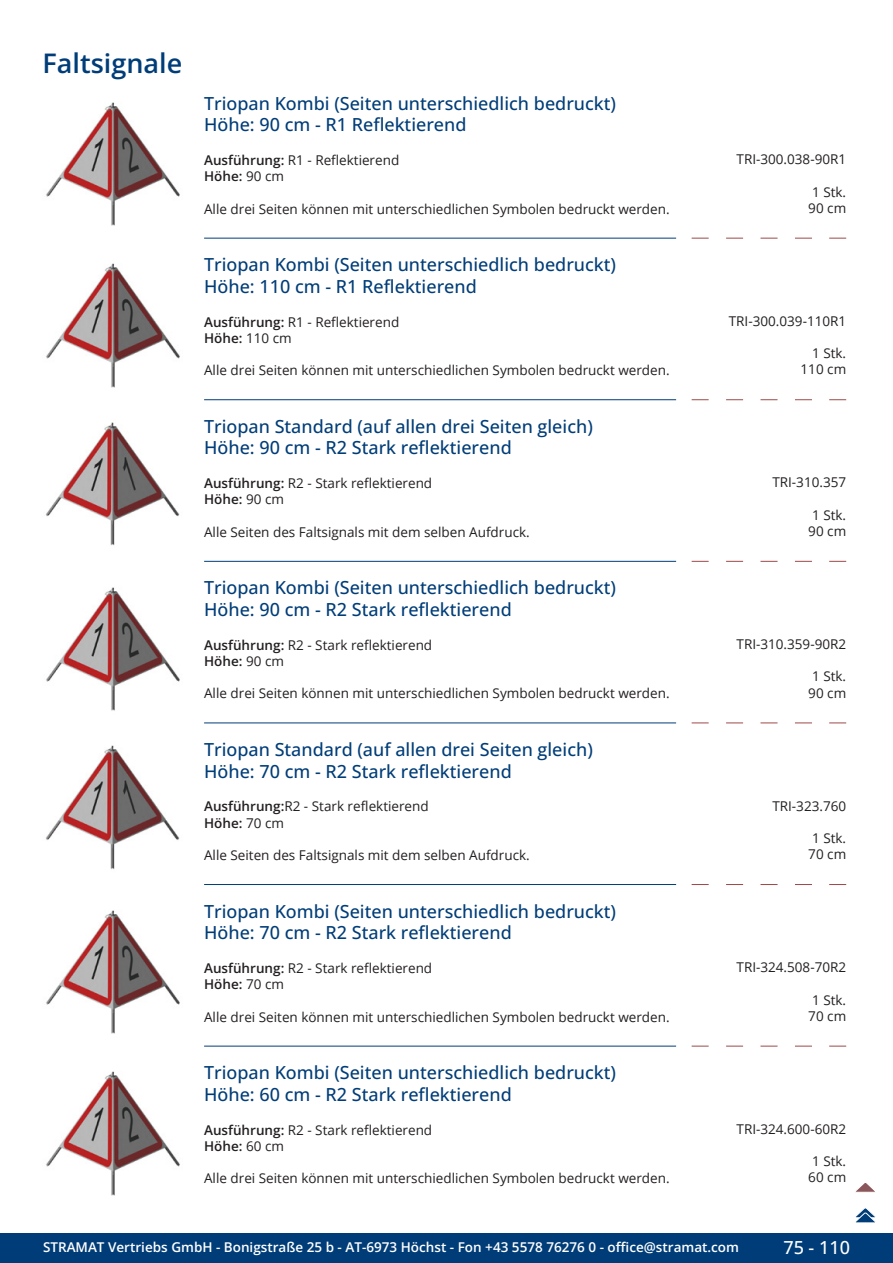
<style>
.page{position:relative;width:893px;height:1263px;background:#fff}
.page>*{position:absolute;margin:0;border:0;box-sizing:border-box;transform-origin:0 0}
.GruppeName{font:600 27px "Open Sans";color:#003d78}
.ArtikelName{font:500 18px/21.6px "Open Sans";color:#003d78}
.t1{font:500 18px "Open Sans";color:#fff}
.Beschreibung{font:13.5px/16.2px "Open Sans";color:#231f20}
.ArtikelNummer{font:13.5px "Open Sans";color:#231f20}
.t2{font:600 13.5px "Open Sans";color:#fff}
.s1{font-weight:600}
</style>
<div class="page">
<div style="left:0;top:1233px;width:893px;height:30px;background:#003d78"></div>
<img style="left:46px;top:102px;width:134px;height:124px">
<img style="left:46px;top:263px;width:134px;height:125px">
<svg style="left:692px;top:238px;width:17px;height:1px"></svg>
<svg style="left:726px;top:238px;width:17px;height:1px"></svg>
<svg style="left:760px;top:238px;width:17px;height:1px"></svg>
<svg style="left:795px;top:238px;width:17px;height:1px"></svg>
<svg style="left:829px;top:238px;width:17px;height:1px"></svg>
<hr style="left:204px;top:238px;width:472px;height:1px;background:#003d78">
<img style="left:46px;top:422px;width:134px;height:124px">
<svg style="left:692px;top:399px;width:17px;height:1px"></svg>
<svg style="left:726px;top:399px;width:17px;height:1px"></svg>
<svg style="left:760px;top:399px;width:17px;height:1px"></svg>
<svg style="left:795px;top:399px;width:17px;height:1px"></svg>
<svg style="left:829px;top:399px;width:17px;height:1px"></svg>
<hr style="left:204px;top:399px;width:472px;height:1px;background:#003d78">
<img style="left:46px;top:587px;width:134px;height:124px">
<svg style="left:692px;top:561px;width:17px;height:1px"></svg>
<svg style="left:726px;top:561px;width:17px;height:1px"></svg>
<svg style="left:760px;top:561px;width:17px;height:1px"></svg>
<svg style="left:795px;top:561px;width:17px;height:1px"></svg>
<svg style="left:829px;top:561px;width:17px;height:1px"></svg>
<hr style="left:204px;top:561px;width:472px;height:1px;background:#003d78">
<img style="left:46px;top:745px;width:134px;height:124px">
<svg style="left:692px;top:723px;width:17px;height:1px"></svg>
<svg style="left:726px;top:723px;width:17px;height:1px"></svg>
<svg style="left:760px;top:723px;width:17px;height:1px"></svg>
<svg style="left:795px;top:723px;width:17px;height:1px"></svg>
<svg style="left:829px;top:723px;width:17px;height:1px"></svg>
<hr style="left:204px;top:723px;width:472px;height:1px;background:#003d78">
<img style="left:46px;top:910px;width:134px;height:124px">
<svg style="left:692px;top:884px;width:17px;height:1px"></svg>
<svg style="left:726px;top:884px;width:17px;height:1px"></svg>
<svg style="left:760px;top:884px;width:17px;height:1px"></svg>
<svg style="left:795px;top:884px;width:17px;height:1px"></svg>
<svg style="left:829px;top:884px;width:17px;height:1px"></svg>
<hr style="left:204px;top:884px;width:472px;height:1px;background:#003d78">
<img style="left:46px;top:1071px;width:134px;height:125px">
<svg style="left:692px;top:1046px;width:17px;height:1px"></svg>
<svg style="left:726px;top:1046px;width:17px;height:1px"></svg>
<svg style="left:760px;top:1046px;width:17px;height:1px"></svg>
<svg style="left:795px;top:1046px;width:17px;height:1px"></svg>
<svg style="left:829px;top:1046px;width:17px;height:1px"></svg>
<hr style="left:204px;top:1046px;width:472px;height:1px;background:#003d78">
<svg style="left:856px;top:1183px;width:19px;height:9px"></svg>
<svg style="left:855px;top:1208px;width:21px;height:15px"></svg>
<p class="GruppeName" style="left:43px;top:44px;width:141px">Faltsignale</p>
<p class="ArtikelName" style="left:204px;top:92px;width:413px">Triopan Kombi (Seiten unterschiedlich bedruckt)<br>Höhe: 90 cm - R1 Reflektierend</p>
<p class="Beschreibung" style="left:204px;top:152px;width:197px"><span class="s1">Ausführung:</span> R1 - Reflektierend<br><span class="s1">Höhe:</span> 90 cm</p>
<p class="Beschreibung" style="left:204px;top:200px;width:467px">Alle drei Seiten können mit unterschiedlichen Symbolen bedruckt werden.</p>
<p class="ArtikelName" style="left:204px;top:253px;width:413px">Triopan Kombi (Seiten unterschiedlich bedruckt)<br>Höhe: 110 cm - R1 Reflektierend</p>
<p class="Beschreibung" style="left:204px;top:313px;width:197px"><span class="s1">Ausführung:</span> R1 - Reflektierend<br><span class="s1">Höhe:</span> 110 cm</p>
<p class="Beschreibung" style="left:204px;top:362px;width:467px">Alle drei Seiten können mit unterschiedlichen Symbolen bedruckt werden.</p>
<p class="ArtikelName" style="left:204px;top:415px;width:390px">Triopan Standard (auf allen drei Seiten gleich)<br>Höhe: 90 cm - R2 Stark reflektierend</p>
<p class="Beschreibung" style="left:204px;top:475px;width:230px"><span class="s1">Ausführung:</span> R2 - Stark reflektierend<br><span class="s1">Höhe:</span> 90 cm</p>
<p class="Beschreibung" style="left:204px;top:523px;width:327px">Alle Seiten des Faltsignals mit dem selben Aufdruck.</p>
<p class="ArtikelName" style="left:204px;top:576px;width:413px">Triopan Kombi (Seiten unterschiedlich bedruckt)<br>Höhe: 90 cm - R2 Stark reflektierend</p>
<p class="Beschreibung" style="left:204px;top:636px;width:230px"><span class="s1">Ausführung:</span> R2 - Stark reflektierend<br><span class="s1">Höhe:</span> 90 cm</p>
<p class="Beschreibung" style="left:204px;top:685px;width:467px">Alle drei Seiten können mit unterschiedlichen Symbolen bedruckt werden.</p>
<p class="ArtikelName" style="left:204px;top:738px;width:390px">Triopan Standard (auf allen drei Seiten gleich)<br>Höhe: 70 cm - R2 Stark reflektierend</p>
<p class="Beschreibung" style="left:204px;top:798px;width:226px"><span class="s1">Ausführung:</span>R2 - Stark reflektierend<br><span class="s1">Höhe:</span> 70 cm</p>
<p class="Beschreibung" style="left:204px;top:847px;width:327px">Alle Seiten des Faltsignals mit dem selben Aufdruck.</p>
<p class="ArtikelName" style="left:204px;top:900px;width:413px">Triopan Kombi (Seiten unterschiedlich bedruckt)<br>Höhe: 70 cm - R2 Stark reflektierend</p>
<p class="Beschreibung" style="left:204px;top:960px;width:230px"><span class="s1">Ausführung:</span> R2 - Stark reflektierend<br><span class="s1">Höhe:</span> 70 cm</p>
<p class="Beschreibung" style="left:204px;top:1008px;width:467px">Alle drei Seiten können mit unterschiedlichen Symbolen bedruckt werden.</p>
<p class="ArtikelName" style="left:204px;top:1061px;width:413px">Triopan Kombi (Seiten unterschiedlich bedruckt)<br>Höhe: 60 cm - R2 Stark reflektierend</p>
<p class="Beschreibung" style="left:204px;top:1121px;width:230px"><span class="s1">Ausführung:</span> R2 - Stark reflektierend<br><span class="s1">Höhe:</span> 60 cm</p>
<p class="Beschreibung" style="left:204px;top:1170px;width:467px">Alle drei Seiten können mit unterschiedlichen Symbolen bedruckt werden.</p>
<p class="ArtikelNummer" style="left:736px;top:150px;width:111px">TRI-300.038-90R1</p>
<p class="ArtikelNummer" style="left:812px;top:182px;width:36px">1 Stk.</p>
<p class="ArtikelNummer" style="left:808px;top:199px;width:39px">90 cm</p>
<p class="ArtikelNummer" style="left:729px;top:312px;width:119px">TRI-300.039-110R1</p>
<p class="ArtikelNummer" style="left:812px;top:344px;width:36px">1 Stk.</p>
<p class="ArtikelNummer" style="left:800px;top:360px;width:47px">110 cm</p>
<p class="ArtikelNummer" style="left:772px;top:473px;width:75px">TRI-310.357</p>
<p class="ArtikelNummer" style="left:812px;top:506px;width:36px">1 Stk.</p>
<p class="ArtikelNummer" style="left:808px;top:522px;width:39px">90 cm</p>
<p class="ArtikelNummer" style="left:736px;top:635px;width:111px">TRI-310.359-90R2</p>
<p class="ArtikelNummer" style="left:812px;top:667px;width:36px">1 Stk.</p>
<p class="ArtikelNummer" style="left:808px;top:683px;width:39px">90 cm</p>
<p class="ArtikelNummer" style="left:772px;top:796px;width:75px">TRI-323.760</p>
<p class="ArtikelNummer" style="left:812px;top:829px;width:36px">1 Stk.</p>
<p class="ArtikelNummer" style="left:808px;top:845px;width:39px">70 cm</p>
<p class="ArtikelNummer" style="left:736px;top:958px;width:111px">TRI-324.508-70R2</p>
<p class="ArtikelNummer" style="left:812px;top:990px;width:36px">1 Stk.</p>
<p class="ArtikelNummer" style="left:808px;top:1007px;width:39px">70 cm</p>
<p class="ArtikelNummer" style="left:736px;top:1120px;width:111px">TRI-324.600-60R2</p>
<p class="ArtikelNummer" style="left:812px;top:1152px;width:36px">1 Stk.</p>
<p class="ArtikelNummer" style="left:808px;top:1168px;width:39px">60 cm</p>
<p class="t2" style="left:43px;top:1238px;width:698px">STRAMAT Vertriebs GmbH - Bonigstraße 25 b - AT-6973 Höchst - Fon +43 5578 76276 0 - office@stramat.com</p>
<h2 class="t1" style="left:783px;top:1234px;width:68px">75 - 110</h2>
</div>
